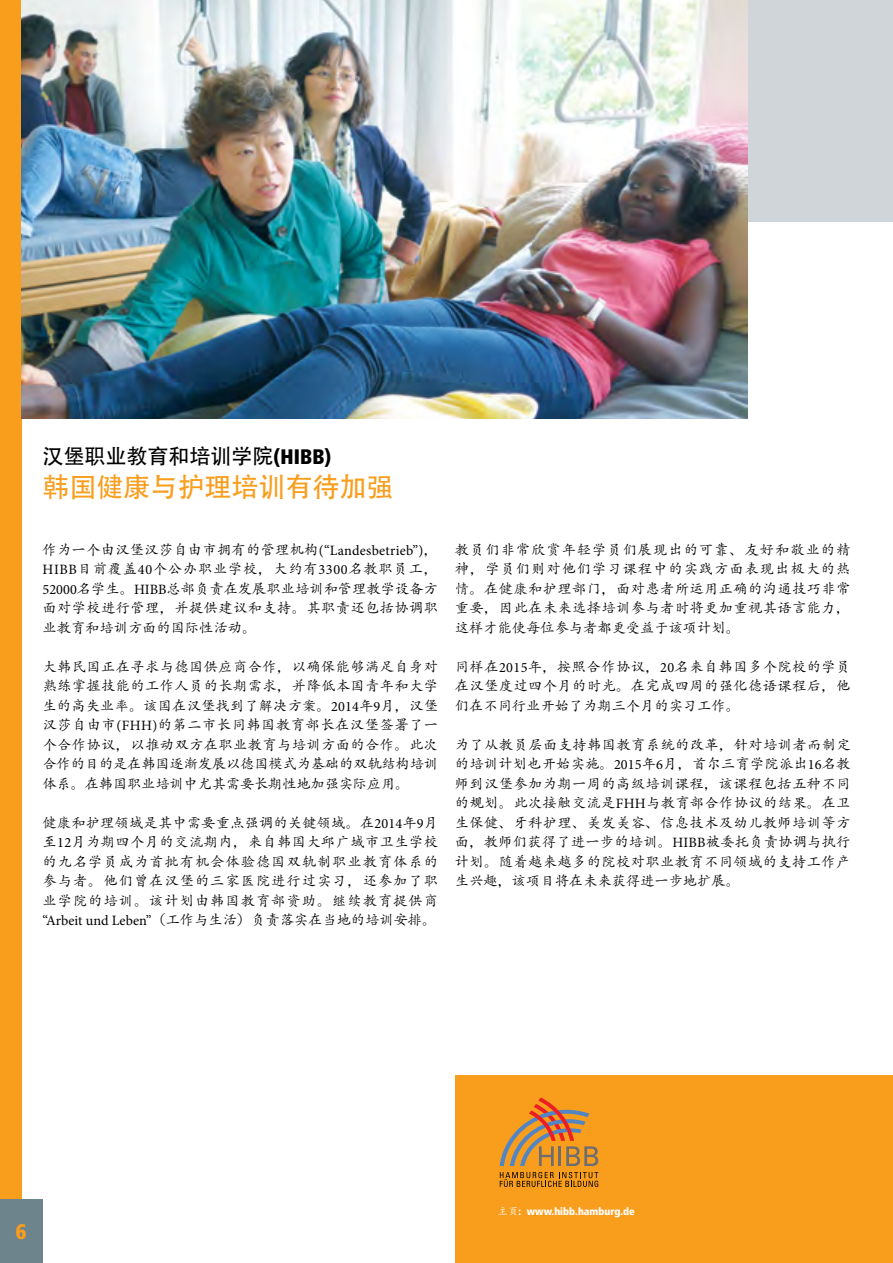
<style>
.page{position:relative;width:893px;height:1263px;background:#fff}
.page>*{position:absolute;margin:0;border:0;box-sizing:border-box;transform-origin:0 0}
.t1{font:27px "Adobe Heiti Std";color:#f99d1c}
.t2{font:21px "Adobe Heiti Std";color:#000}
.t3{font:21px "Transit Fr Pos OT Bld";color:#f99d1c}
.t4{font:14.25px/19.5px "Adobe Kaiti Std";color:#000;text-align:justify}
.t5{font:10.5px "Transit Fr Pos OT Bld";color:#fff}
.s1{font-family:"Transit Fr Pos OT Bld"}
.s2{font-family:"Minion Pro"}
.s3{font-family:"Adobe Kaiti Std"}
</style>
<div class="page">
<div style="left:352px;top:0;width:541px;height:221px;background:#cfd5d9"></div>
<div style="left:0;top:0;width:21px;height:1199px;background:#f99d1c"></div>
<img style="left:21px;top:0;width:726px;height:418px">
<div style="left:0;top:1199px;width:43px;height:64px;background:#6d848d"></div>
<div style="left:455px;top:1076px;width:438px;height:187px;background:#f99d1c"></div>
<svg style="left:500px;top:1097px;width:98px;height:69px"></svg>
<svg style="left:500px;top:1172px;width:98px;height:15px"></svg>
<h2 class="t2" style="left:43px;top:444px;width:291px">汉堡职业教育和培训学院<span class="s1">(HIBB)</span></h2>
<h1 class="t1" style="left:43px;top:471px;width:353px">韩国健康与护理培训有待加强</h1>
<p class="t4" style="left:43px;top:540px;width:397px">作为一个由汉堡汉莎自由市拥有的管理机构<span class="s2">(“Landesbetrieb”)</span>，<span class="s2">HIBB</span>目前覆盖<span class="s2">40</span>个公办职业学校，大约有<span class="s2">3300</span>名教职员工，<span class="s2">52000</span>名学生。<span class="s2">HIBB</span>总部负责在发展职业培训和管理教学设备方面对学校进行管理，并提供建议和支持。其职责还包括协调职业教育和培训方面的国际性活动。</p>
<p class="t4" style="left:43px;top:657px;width:397px">大韩民国正在寻求与德国供应商合作，以确保能够满足自身对熟练掌握技能的工作人员的长期需求，并降低本国青年和大学生的高失业率。该国在汉堡找到了解决方案。<span class="s2">2014</span>年<span class="s2">9</span>月，汉堡汉莎自由市<span class="s2">(FHH)</span>的第二市长同韩国教育部长在汉堡签署了一个合作协议，以推动双方在职业教育与培训方面的合作。此次合作的目的是在韩国逐渐发展以德国模式为基础的双轨结构培训体系。在韩国职业培训中尤其需要长期性地加强实际应用。</p>
<p class="t4" style="left:43px;top:813px;width:397px">健康和护理领域是其中需要重点强调的关键领域。在<span class="s2">2014</span>年<span class="s2">9</span>月至<span class="s2">12</span>月为期四个月的交流期内，来自韩国大邱广域市卫生学校的九名学员成为首批有机会体验德国双轨制职业教育体系的参与者。他们曾在汉堡的三家医院进行过实习，还参加了职业学院的培训。该计划由韩国教育部资助。继续教育提供商<span class="s2">“Arbeit und Leben”</span>（工作与生活）负责落实在当地的培训安排。</p>
<p class="t4" style="left:455px;top:540px;width:397px">教员们非常欣赏年轻学员们展现出的可靠、友好和敬业的精神，学员们则对他们学习课程中的实践方面表现出极大的热情。在健康和护理部门，面对患者所运用正确的沟通技巧非常重要，因此在未来选择培训参与者时将更加重视其语言能力，这样才能使每位参与者都更受益于该项计划。</p>
<p class="t4" style="left:455px;top:657px;width:397px">同样在<span class="s2">2015</span>年，按照合作协议，<span class="s2">20</span>名来自韩国多个院校的学员在汉堡度过四个月的时光。在完成四周的强化德语课程后，他们在不同行业开始了为期三个月的实习工作。</p>
<p class="t4" style="left:455px;top:735px;width:397px">为了从教员层面支持韩国教育系统的改革，针对培训者而制定的培训计划也开始实施。<span class="s2">2015</span>年<span class="s2">6</span>月，首尔三育学院派出<span class="s2">16</span>名教师到汉堡参加为期一周的高级培训课程，该课程包括五种不同的规划。此次接触交流是<span class="s2">FHH</span>与教育部合作协议的结果。在卫生保健、牙科护理、美发美容、信息技术及幼儿教师培训等方面，教师们获得了进一步的培训。<span class="s2">HIBB</span>被委托负责协调与执行计划。随着越来越多的院校对职业教育不同领域的支持工作产生兴趣，该项目将在未来获得进一步地扩展。</p>
<h2 class="t3" style="left:16px;top:1220px;width:12px">6</h2>
<p class="t5" style="left:497px;top:1205px;width:139px"><span class="s3">主页</span>: www.hibb.hamburg.de</p>
</div>
